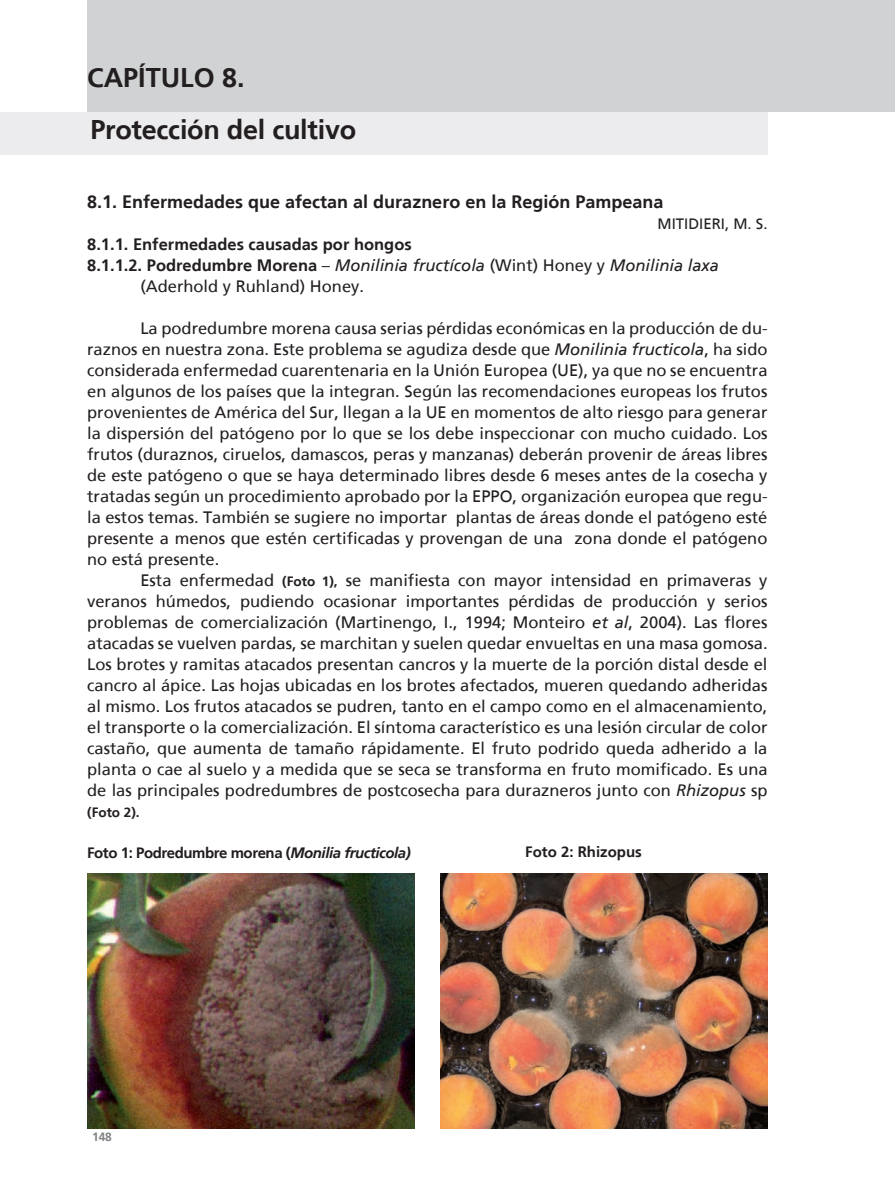
<style>
.page{position:relative;width:896px;height:1192px;background:#fff}
.page>*{position:absolute;margin:0;border:0;box-sizing:border-box;transform-origin:0 0}
.t1{font:27px/52.1px "Frutiger Bold A";letter-spacing:-.01em;color:#231f20}
.t2{font:700 18px "Frutiger";color:#231f20}
.t3{font:16.5px/21px "Frutiger";color:#231f20;text-align:justify}
.t4{font:italic 16.5px "Frutiger";color:#231f20}
.t5{font:700 16.5px "Frutiger";color:#231f20}
.t6{font:700 15px "Frutiger";letter-spacing:-.03em;color:#231f20}
.t7{font:15px "Frutiger";color:#231f20}
.t8{font:700 15px "Frutiger";color:#231f20}
.t9{font:700 13.5px "Frutiger";color:#231f20}
.t10{font:12px "Frutiger Bold A";color:#808285}
.s1{font-weight:700;font-style:normal}
.s2{font-style:normal}
.s3{font-style:italic}
.s4{font-weight:700;font-size:13.5px}
</style>
<div class="page">
<div style="left:87px;top:0;width:808px;height:112px;background:#d1d2d4"></div>
<div style="left:0;top:112px;width:768px;height:42px;background:#ececee"></div>
<img style="left:87px;top:873px;width:327px;height:255px">
<img style="left:440px;top:873px;width:328px;height:255px">
<h1 class="t1" style="left:87px;top:52px;width:271px">CAPÍTULO 8.<br>Protección del cultivo</h1>
<p class="t2" style="left:87px;top:191px;width:578px">8.1. Enfermedades que afectan al duraznero en la Región Pampeana</p>
<p class="t7" style="left:657px;top:215px;width:112px">MITIDIERI, M. S.</p>
<p class="t5" style="left:87px;top:234px;width:326px">8.1.1. Enfermedades causadas por hongos</p>
<p class="t4" style="left:87px;top:255px;width:633px"><span class="s1">8.1.1.2. Podredumbre Morena</span> <span class="s2">–</span> Monilinia fructícola <span class="s2">(Wint) Honey y</span> Monilinia laxa</p>
<p class="t3" style="left:140px;top:275px;width:225px">(Aderhold y Ruhland) Honey.</p>
<p class="t3" style="left:87px;top:317px;width:682px;text-indent:53px">La podredumbre morena causa serias pérdidas económicas en la producción de du&shy;raznos en nuestra zona. Este problema se agudiza desde que <span class="s3">Monilinia fructicola</span>, ha sido considerada enfermedad cuarentenaria en la Unión Europea (UE), ya que no se encuentra en algunos de los países que la integran. Según las recomendaciones europeas los frutos provenientes de América del Sur, llegan a la UE en momentos de alto riesgo para generar la dispersión del patógeno por lo que se los debe inspeccionar con mucho cuidado. Los frutos (duraznos, ciruelos, damascos, peras y manzanas) deberán provenir de áreas libres de este patógeno o que se haya determinado libres desde 6 meses antes de la cosecha y tratadas según un procedimiento aprobado por la EPPO, organización europea que regu&shy;la estos temas. También se sugiere no importar plantas de áreas donde el patógeno esté presente a menos que estén certificadas y provengan de una zona donde el patógeno no está presente.</p>
<p class="t3" style="left:87px;top:569px;width:682px;text-indent:53px">Esta enfermedad <span class="s4">(Foto 1),</span> se manifiesta con mayor intensidad en primaveras y veranos húmedos, pudiendo ocasionar importantes pérdidas de producción y serios problemas de comercialización (Martinengo, I., 1994; Monteiro <span class="s3">et al</span>, 2004). Las flores atacadas se vuelven pardas, se marchitan y suelen quedar envueltas en una masa gomosa.<br>Los brotes y ramitas atacados presentan cancros y la muerte de la porción distal desde el cancro al ápice. Las hojas ubicadas en los brotes afectados, mueren quedando adheridas al mismo. Los frutos atacados se pudren, tanto en el campo como en el almacenamiento, el transporte o la comercialización. El síntoma característico es una lesión circular de color castaño, que aumenta de tamaño rápidamente. El fruto podrido queda adherido a la planta o cae al suelo y a medida que se seca se transforma en fruto momificado. Es una de las principales podredumbres de postcosecha para durazneros junto con <span class="s3">Rhizopus</span> sp</p>
<p class="t9" style="left:87px;top:804px;width:54px">(Foto 2).</p>
<p class="t6" style="left:87px;top:843px;width:325px">Foto 1: Podredumbre morena (<span class="s3">Monilia fructicola)</span></p>
<p class="t8" style="left:525px;top:842px;width:118px">Foto 2: Rhizopus</p>
<p class="t10" style="left:92px;top:1129px;width:21px">148</p>
</div>
